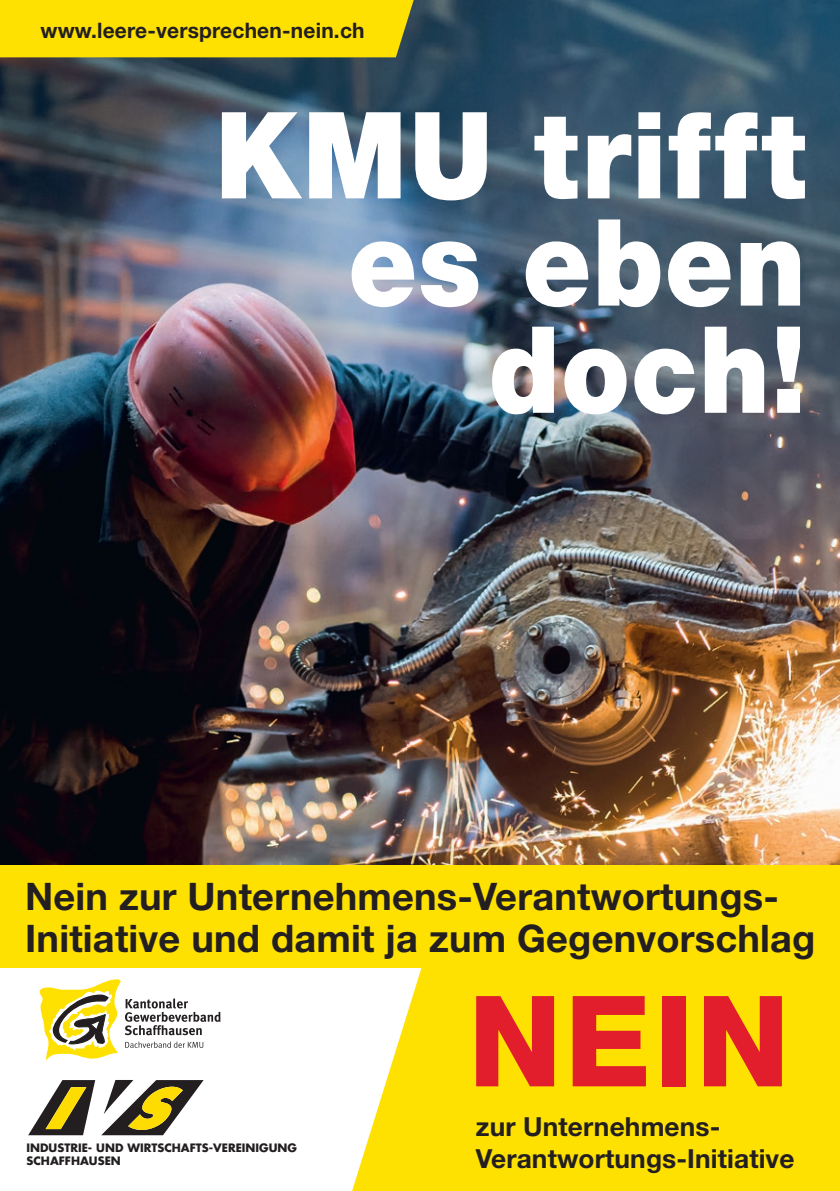
<style>
.page{position:relative;width:840px;height:1191px;background:#fff}
.page>*{position:absolute;margin:0;border:0;box-sizing:border-box;transform-origin:0 0}
.t1{font:800 126.4px "Helvetica Neue";color:#e21e2c}
.t2{font:900 120.6px/107.2px "Helvetica Neue";letter-spacing:.01em;color:#fff;text-align:right;scale:.91 1}
.t3{font:700 38px/42px "Helvetica Neue";letter-spacing:.005em;color:#231f20}
.t4{font:700 26.2px/31.6px "Helvetica Neue";letter-spacing:.005em;color:#231f20}
.t5{font:700 21.4px "Helvetica Neue";letter-spacing:.01em;color:#231f20}
.t6{font:700 11.2px/13.6px "Futura";color:#231f20}
</style>
<div class="page">
<img style="left:0;top:0;width:839px;height:865px">
<svg style="left:352px;top:967px;width:487px;height:224px;background:#ffe312"></svg>
<div style="left:0;top:0;width:413px;height:57px;background:#ffe101"></div>
<svg style="left:40px;top:979px;width:180px;height:81px"></svg>
<svg style="left:28px;top:1080px;width:67px;height:55px"></svg>
<svg style="left:101px;top:1080px;width:102px;height:55px"></svg>
<div style="left:0;top:865px;width:839px;height:102px;background:#ffe101"></div>
<p class="t5" style="left:40px;top:17px;width:325px">www.leere-versprechen-nein.ch</p>
<h2 class="t2" style="left:215px;top:101px;width:650px">KMU trifft es eben doch!</h2>
<p class="t3" style="left:25px;top:875px;width:791px">Nein zur Unternehmens-Verantwortungs-<br>Initiative und damit ja zum Gegenvorschlag</p>
<p class="t6" style="left:26px;top:1140px;width:272px">INDUSTRIE- UND WIRTSCHAFTS-VEREINIGUNG<br>SCHAFFHAUSEN</p>
<h1 class="t1" style="left:468px;top:966px;width:323px">NEIN</h1>
<p class="t4" style="left:475px;top:1110px;width:320px">zur Unternehmens-<br>Verantwortungs-Initiative</p>
</div>
